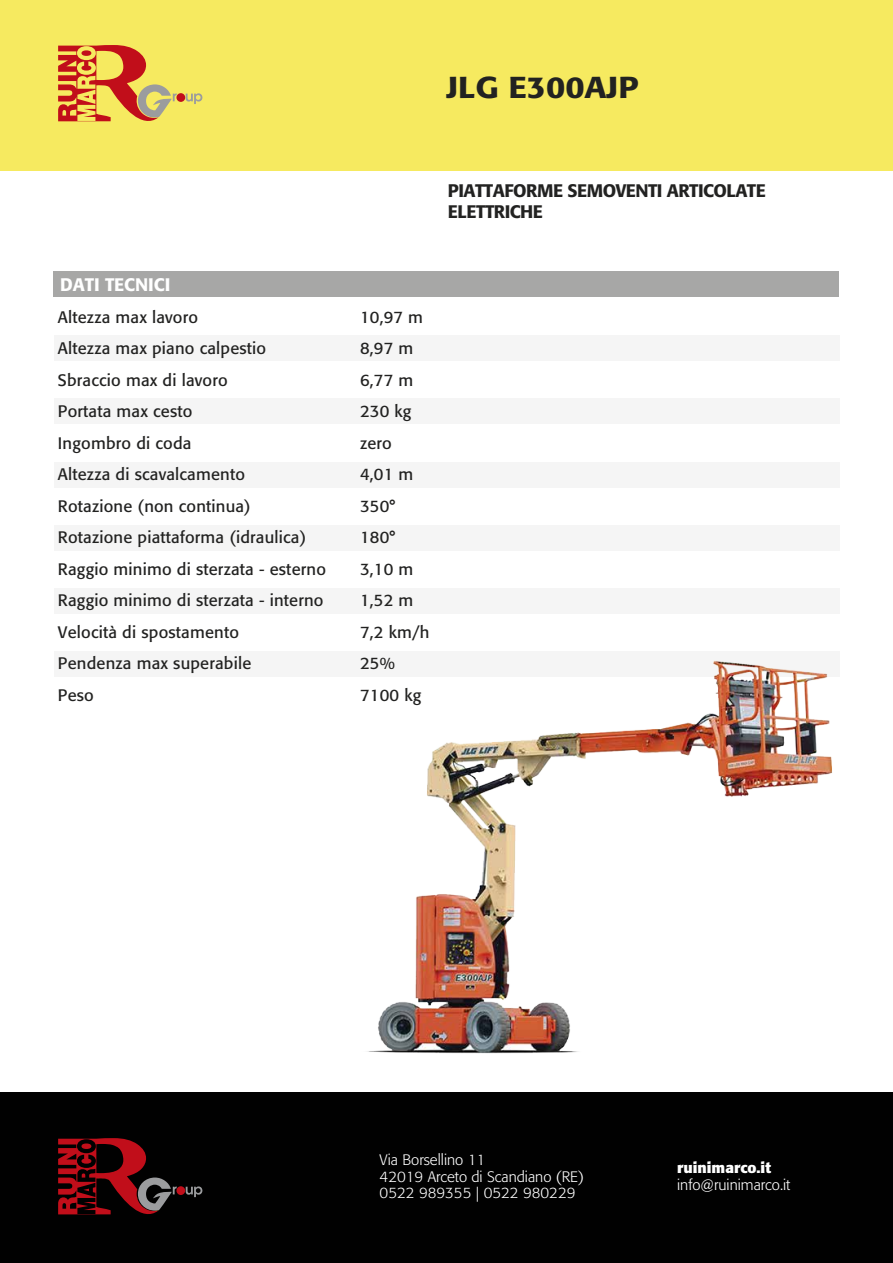
<style>
.page{position:relative;width:893px;height:1263px;background:#fff}
.page>*{position:absolute;margin:0;border:0;box-sizing:border-box;transform-origin:0 0}
.t1{font:500 30px "Formata";color:#222221;scale:1.1 1}
.t2{font:500 18px/21.6px "Formata";letter-spacing:-.025em;color:#222221}
.t3{font:500 18px "Formata";color:#fff}
.t4{font:16.5px "Formata";letter-spacing:.01em;color:#222221}
.t5{font:300 15px/16.5px "Formata";color:#fff}
.t6{font:700 15px "Formata";color:#fff}
</style>
<div class="page">
<div style="left:54px;top:271px;width:785px;height:26px;background:#a7a7a6"></div>
<div style="left:0;top:0;width:893px;height:170px;background:#f6ea60"></div>
<div style="left:0;top:1093px;width:893px;height:170px;background:#010101"></div>
<div style="left:54px;top:335px;width:785px;height:26px;background:#f5f5f5"></div>
<div style="left:54px;top:399px;width:785px;height:25px;background:#f5f5f5"></div>
<div style="left:54px;top:462px;width:785px;height:25px;background:#f5f5f5"></div>
<div style="left:54px;top:525px;width:785px;height:25px;background:#f5f5f5"></div>
<div style="left:54px;top:588px;width:785px;height:26px;background:#f5f5f5"></div>
<div style="left:54px;top:651px;width:785px;height:26px;background:#f5f5f5"></div>
<svg style="left:186px;top:93px;width:16px;height:11px"></svg>
<div style="left:176px;top:93px;width:9px;height:9px;background:#c10e1a;border-radius:50%"></div>
<svg style="left:58px;top:45px;width:119px;height:77px"></svg>
<svg style="left:186px;top:1186px;width:16px;height:11px"></svg>
<div style="left:176px;top:1186px;width:9px;height:9px;background:#c10e1a;border-radius:50%"></div>
<svg style="left:58px;top:1138px;width:119px;height:77px"></svg>
<img style="left:361px;top:661px;width:488px;height:432px">
<h1 class="t1" style="left:446px;top:68px;width:176px">JLG E300AJP</h1>
<p class="t2" style="left:448px;top:179px;width:319px">PIATTAFORME SEMOVENTI ARTICOLATE<br>ELETTRICHE</p>
<p class="t3" style="left:60px;top:274px;width:112px">DATI TECNICI</p>
<p class="t4" style="left:58px;top:307px;width:142px">Altezza max lavoro</p>
<p class="t4" style="left:360px;top:307px;width:65px">10,97 m</p>
<p class="t4" style="left:58px;top:338px;width:210px">Altezza max piano calpestio</p>
<p class="t4" style="left:360px;top:338px;width:55px">8,97 m</p>
<p class="t4" style="left:58px;top:370px;width:171px">Sbraccio max di lavoro</p>
<p class="t4" style="left:360px;top:370px;width:55px">6,77 m</p>
<p class="t4" style="left:58px;top:401px;width:136px">Portata max cesto</p>
<p class="t4" style="left:360px;top:401px;width:53px">230 kg</p>
<p class="t4" style="left:58px;top:433px;width:135px">Ingombro di coda</p>
<p class="t4" style="left:360px;top:433px;width:33px">zero</p>
<p class="t4" style="left:58px;top:464px;width:189px">Altezza di scavalcamento</p>
<p class="t4" style="left:360px;top:464px;width:55px">4,01 m</p>
<p class="t4" style="left:58px;top:496px;width:194px">Rotazione (non continua)</p>
<p class="t4" style="left:360px;top:496px;width:37px">350°</p>
<p class="t4" style="left:58px;top:527px;width:250px">Rotazione piattaforma (idraulica)</p>
<p class="t4" style="left:360px;top:527px;width:37px">180°</p>
<p class="t4" style="left:58px;top:559px;width:269px">Raggio minimo di sterzata - esterno</p>
<p class="t4" style="left:360px;top:559px;width:55px">3,10 m</p>
<p class="t4" style="left:58px;top:590px;width:267px">Raggio minimo di sterzata - interno</p>
<p class="t4" style="left:360px;top:590px;width:55px">1,52 m</p>
<p class="t4" style="left:58px;top:622px;width:183px">Velocità di spostamento</p>
<p class="t4" style="left:360px;top:622px;width:71px">7,2 km/h</p>
<p class="t4" style="left:58px;top:653px;width:195px">Pendenza max superabile</p>
<p class="t4" style="left:360px;top:653px;width:36px">25%</p>
<p class="t4" style="left:58px;top:685px;width:37px">Peso</p>
<p class="t4" style="left:360px;top:685px;width:63px">7100 kg</p>
<p class="t5" style="left:380px;top:1152px;width:206px">Via Borsellino 11<br>42019 Arceto di Scandiano (RE)<br>0522 989355 | 0522 980229</p>
<p class="t6" style="left:677px;top:1158px;width:95px">ruinimarco.it</p>
<p class="t5" style="left:677px;top:1176px;width:115px">info@ruinimarco.it</p>
</div>
